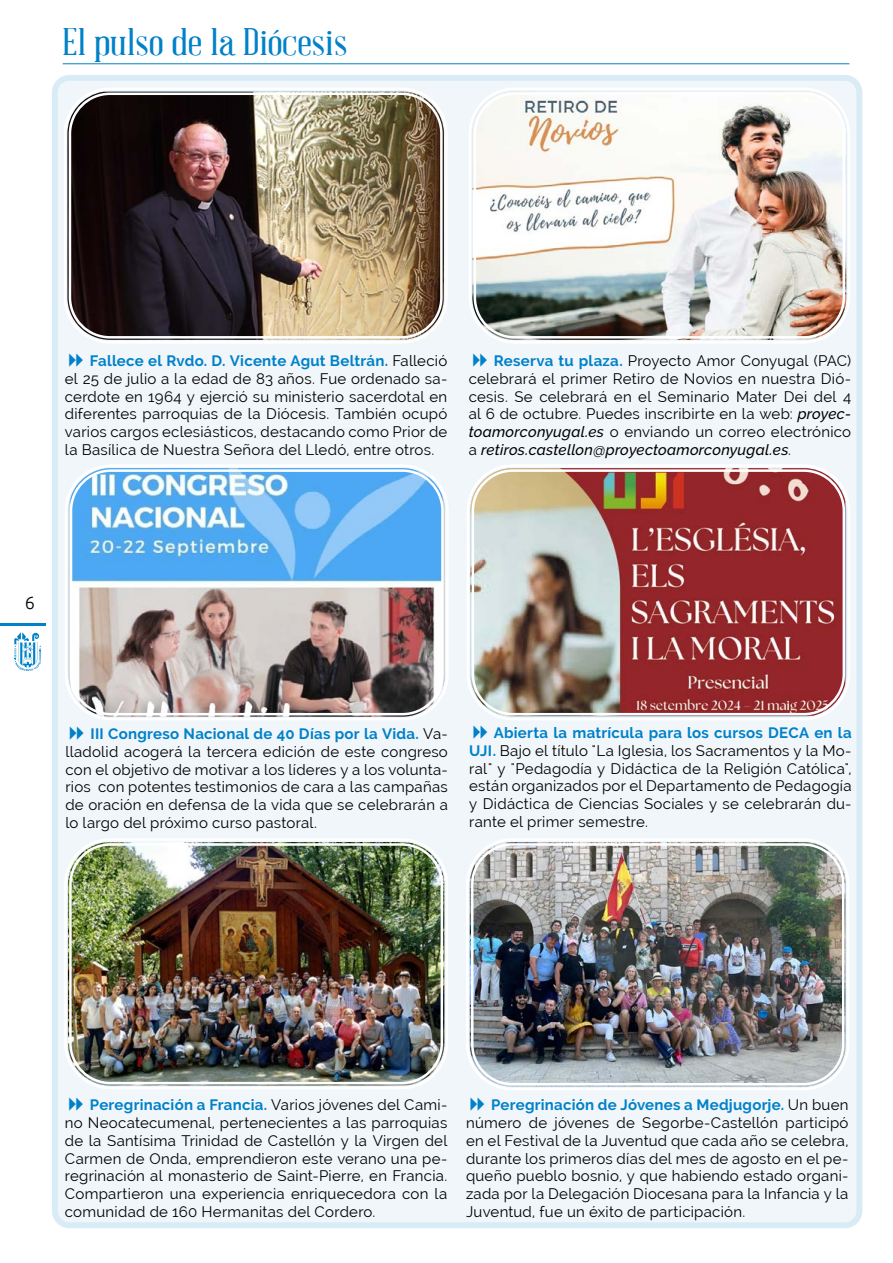
<style>
.page{position:relative;width:893px;height:1263px;background:#fff}
.page>*{position:absolute;margin:0;border:0;box-sizing:border-box;transform-origin:0 0}
.t1{font:37.5px "Abraham Lincoln";color:#0081c9;scale:1.2 1}
.t2{font:300 18px "Ubuntu";color:#000}
.t3{font:15px/17.7px "Raleway";letter-spacing:.015em;color:#000;text-align:justify}
.s1{font-weight:700;color:#0081c9}
.s2{font-weight:500;font-style:italic}
</style>
<div class="page">
<hr style="left:0;top:624px;width:46px;height:2px;background:#0081c9">
<svg style="left:14px;top:632px;width:27px;height:39px"></svg>
<hr style="left:63px;top:63px;width:786px;height:1px;background:#0081c9">
<div style="left:55px;top:78px;width:804px;height:1147px;background:#f1f6fa;border-radius:14px"></div>
<div style="left:52px;top:75px;width:810px;height:1153px;border:6px solid #0081c9;border-radius:14px"></div>
<img style="left:69px;top:468px;width:376px;height:249px">
<div style="left:65px;top:464px;width:384px;height:256px;border:2px solid #fff;border-radius:45px"></div>
<div style="left:70px;top:469px;width:374px;height:246px;border:2px solid #fff;border-radius:40px"></div>
<img style="left:470px;top:468px;width:375px;height:248px">
<div style="left:467px;top:464px;width:383px;height:256px;border:2px solid #fff;border-radius:45px"></div>
<div style="left:472px;top:469px;width:373px;height:246px;border:2px solid #fff;border-radius:40px"></div>
<img style="left:67px;top:92px;width:377px;height:248px">
<div style="left:64px;top:88px;width:384px;height:256px;border:2px solid #fff;border-radius:45px"></div>
<div style="left:69px;top:93px;width:374px;height:246px;border:2px solid #fff;border-radius:40px"></div>
<img style="left:472px;top:91px;width:374px;height:249px">
<div style="left:469px;top:88px;width:381px;height:256px;border:2px solid #fff;border-radius:45px"></div>
<div style="left:474px;top:93px;width:371px;height:246px;border:2px solid #fff;border-radius:40px"></div>
<img style="left:68px;top:842px;width:376px;height:243px">
<div style="left:64px;top:838px;width:384px;height:251px;border:2px solid #fff;border-radius:45px"></div>
<div style="left:69px;top:843px;width:374px;height:241px;border:2px solid #fff;border-radius:40px"></div>
<img style="left:470px;top:842px;width:375px;height:245px">
<div style="left:466px;top:838px;width:383px;height:252px;border:2px solid #fff;border-radius:45px"></div>
<div style="left:471px;top:843px;width:373px;height:242px;border:2px solid #fff;border-radius:40px"></div>
<h1 class="t1" style="left:63px;top:22px;width:239px">El pulso de la Diócesis</h1>
<p class="t3" style="left:65px;top:352px;width:384px;text-indent:25px"><span class="s1">Fallece el Rvdo. D. Vicente Agut Beltrán.</span> Falleció el 25 de julio a la edad de 83 años. Fue ordenado sa&shy;cerdote en 1964 y ejerció su ministerio sacerdotal en diferentes parroquias de la Diócesis. También ocupó varios cargos eclesiásticos, destacando como Prior de la Basílica de Nuestra Señora del Lledó, entre otros.</p>
<p class="t3" style="left:469px;top:352px;width:384px;text-indent:25px"><span class="s1">Reserva tu plaza.</span> Proyecto Amor Conyugal (PAC) celebrará el primer Retiro de Novios en nuestra Dió&shy;cesis. Se celebrará en el Seminario Mater Dei del 4 al 6 de octubre. Puedes inscribirte en la web: <span class="s2">proyec&shy;toamorconyugal.es</span> o enviando un correo electrónico a <span class="s2">retiros.castellon@proyectoamorconyugal.es</span>.</p>
<p class="t2" style="left:25px;top:591px;width:12px">6</p>
<p class="t3" style="left:65px;top:725px;width:384px;text-indent:25px"><span class="s1">III Congreso Nacional de 40 Días por la Vida.</span> Va&shy;lladolid acogerá la tercera edición de este congreso con el objetivo de motivar a los líderes y a los volunta&shy;rios con potentes testimonios de cara a las campañas de oración en defensa de la vida que se celebrarán a lo largo del próximo curso pastoral.</p>
<p class="t3" style="left:469px;top:724px;width:384px;text-indent:24px"><span class="s1">Abierta la matrícula para los cursos DECA en la UJI.</span> Bajo el título "La Iglesia, los Sacramentos y la Mo&shy;ral" y "Pedagodía y Didáctica de la Religión Católica", están organizados por el Departamento de Pedagogía y Didáctica de Ciencias Sociales y se celebrarán du&shy;rante el primer semestre.</p>
<p class="t3" style="left:65px;top:1096px;width:384px;text-indent:25px"><span class="s1">Peregrinación a Francia.</span> Varios jóvenes del Cami&shy;no Neocatecumenal, pertenecientes a las parroquias de la Santísima Trinidad de Castellón y la Virgen del Carmen de Onda, emprendieron este verano una pe&shy;regrinación al monasterio de Saint-Pierre, en Francia.<br>Compartieron una experiencia enriquecedora con la comunidad de 160 Hermanitas del Cordero.</p>
<p class="t3" style="left:466px;top:1096px;width:384px;text-indent:25px"><span class="s1">Peregrinación de Jóvenes a Medjugorje.</span> Un buen número de jóvenes de Segorbe-Castellón participó en el Festival de la Juventud que cada año se celebra, durante los primeros días del mes de agosto en el pe&shy;queño pueblo bosnio, y que habiendo estado organi&shy;zada por la Delegación Diocesana para la Infancia y la Juventud, fue un éxito de participación.</p>
</div>
